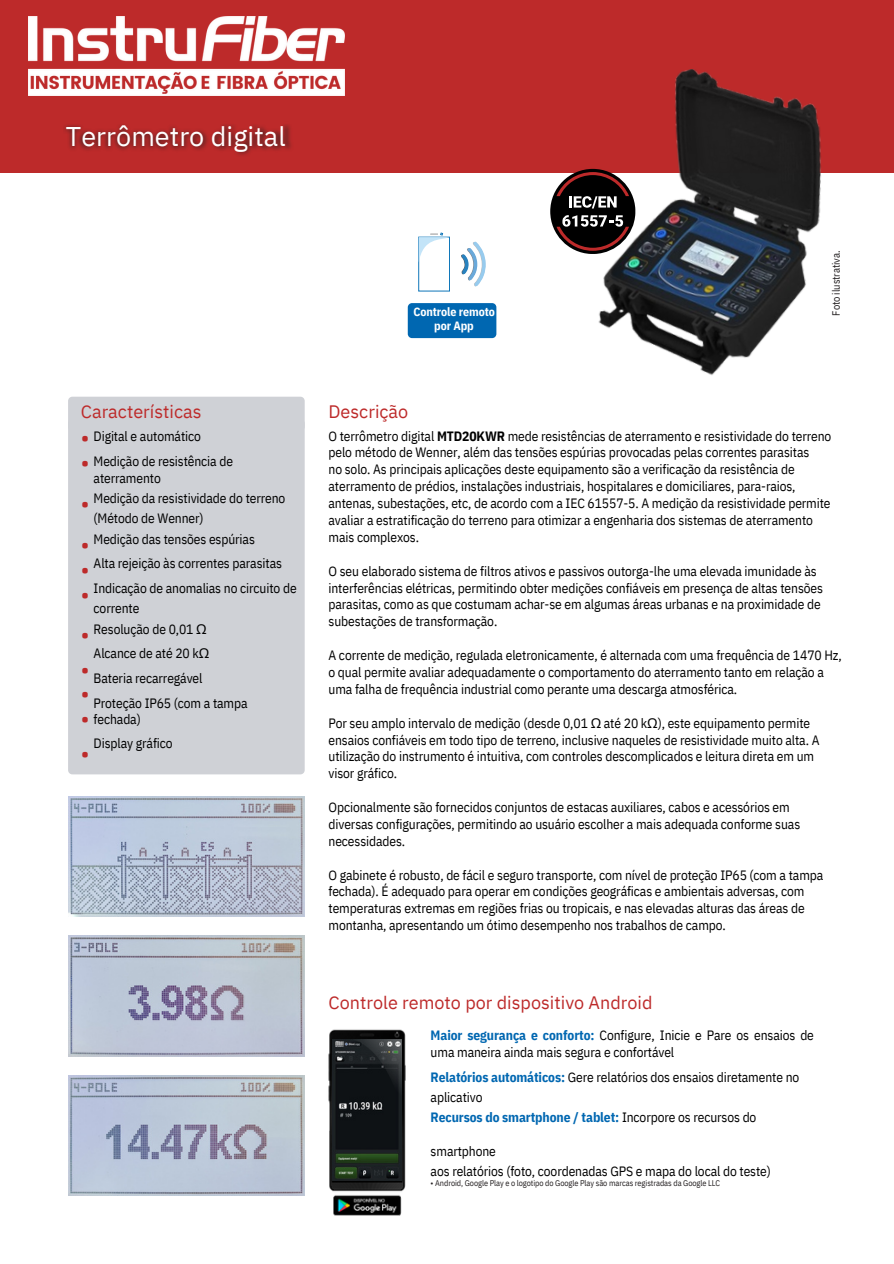
<style>
.page{position:relative;width:894px;height:1264px;background:#fff}
.page>*{position:absolute;margin:0;border:0;box-sizing:border-box;transform-origin:0 0}
.t1{font:27px "IBM Plex Sans";color:#fff}
.t2{font:24px/24.8px "IBM Plex Sans Cond";color:#bd2a2a}
.t3{font:18px "IBM Plex Sans";color:#bd2a2a}
.t4{font:13.5px/16.8px "IBM Plex Sans Cond";letter-spacing:-.01em;color:#000}
.t5{font:700 12px/13.5px "IBM Plex Sans Cond";letter-spacing:-.005em;color:#fff;text-align:center}
.t6{font:10.5px "IBM Plex Sans Cond";letter-spacing:-.01em;color:#231f20}
.t7{font:8.25px "IBM Plex Sans Cond";letter-spacing:-.01em;color:#231f20}
.s1{font-family:"Noto Sans"}
.s2{font-weight:700}
.s3{font-weight:700;color:#0067b1}
</style>
<div class="page">
<div style="left:0;top:0;width:893px;height:172px;background:#bd2a2a"></div>
<img style="left:583px;top:69px;width:276px;height:306px">
<div style="left:68px;top:396px;width:236px;height:35px;background:#cfd1d6;border-radius:4px"></div>
<div style="left:68px;top:419px;width:236px;height:355px;background:#cfd1d6;border-radius:4px"></div>
<img style="left:64px;top:124px;width:228px;height:31px">
<div style="left:550px;top:169px;width:85px;height:85px;background:#000;border-radius:42px"></div>
<svg style="left:556px;top:172px;width:73px;height:79px"></svg>
<img style="left:68px;top:935px;width:236px;height:121px">
<img style="left:68px;top:796px;width:236px;height:120px">
<img style="left:68px;top:1075px;width:183px;height:120px">
<img style="left:251px;top:993px;width:155px;height:223px">
<svg style="left:418px;top:231px;width:32px;height:66px"></svg>
<div style="left:418px;top:231px;width:32px;height:66px;border:1px solid #fff;border-radius:6px"></div>
<div style="left:418px;top:237px;width:31px;height:54px;background:#fff"></div>
<div style="left:418px;top:237px;width:31px;height:54px;border:1px solid #0f76b9"></div>
<svg style="left:418px;top:233px;width:31px;height:29px"></svg>
<svg style="left:461px;top:241px;width:24px;height:45px"></svg>
<div style="left:407px;top:303px;width:89px;height:35px;background:#0067b1;border-radius:4px"></div>
<img style="left:332px;top:1039px;width:69px;height:141px">
<img style="left:351px;top:1039px;width:51px;height:71px">
<img style="left:28px;top:17px;width:316px;height:78px">
<p class="t1" style="left:66px;top:119px;width:221px">Terrômetro digital</p>
<p class="t5" style="left:413px;top:305px;width:83px">Controle remoto por App</p>
<p class="t3" style="left:81px;top:400px;width:122px">Características</p>
<h3 class="t3" style="left:328px;top:400px;width:81px">Descrição</h3>
<p class="t6" style="left:828px;top:315px;width:67px;rotate:-90deg">Foto ilustrativa.</p>
<h3 class="t4" style="left:94px;top:423px;width:141px;line-height:24.8px">Digital e automático<br>Medição de resistência de</h3>
<h3 class="t4" style="left:94px;top:467px;width:193px;line-height:20.2px">aterramento<br>Medição da resistividade do terreno (Método de Wenner)<br>Medição das tensões espúrias</h3>
<h3 class="t4" style="left:94px;top:551px;width:204px;line-height:24.8px">Alta rejeição às correntes parasitas<br>Indicação de anomalias no circuito de</h3>
<h3 class="t4" style="left:94px;top:598px;width:115px;line-height:20.2px">corrente<br>Resolução de 0,01 <span class="s1">Ω</span></h3>
<h3 class="t4" style="left:94px;top:641px;width:155px;line-height:24.8px">Alcance de até 20 k<span class="s1">Ω<br></span>Bateria recarregável<br>Proteção IP65 (com a tampa</h3>
<h3 class="t4" style="left:94px;top:706px;width:80px;line-height:24.8px">fechada)<br>Display gráfico</h3>
<h3 class="t2" style="left:81px;top:425px;width:10px">• •</h3>
<h3 class="t2" style="left:81px;top:490px;width:10px">•</h3>
<h3 class="t2" style="left:81px;top:532px;width:10px;text-align:justify">• • •</h3>
<h3 class="t2" style="left:81px;top:622px;width:10px">•</h3>
<p class="t2" style="left:81px;top:657px;width:10px">•</p>
<p class="t2" style="left:81px;top:680px;width:10px">•</p>
<h2 class="t2" style="left:81px;top:705px;width:10px">•</h2>
<p class="t2" style="left:81px;top:740px;width:10px">•</p>
<p class="t4" style="left:328px;top:427px;width:504px">O terrômetro digital <span class="s2">MTD20KWR</span> mede resistências de aterramento e resistividade do terreno pelo método de Wenner, além das tensões espúrias provocadas pelas correntes parasitas<br>no solo. As principais aplicações deste equipamento são a verificação da resistência de aterramento de prédios, instalações industriais, hospitalares e domiciliares, para-raios, antenas, subestações, etc, de acordo com a IEC 61557-5. A medição da resistividade permite avaliar a estratificação do terreno para otimizar a engenharia dos sistemas de aterramento mais complexos.</p>
<p class="t4" style="left:328px;top:562px;width:496px">O seu elaborado sistema de filtros ativos e passivos outorga-lhe uma elevada imunidade às interferências elétricas, permitindo obter medições confiáveis em presença de altas tensões parasitas, como as que costumam achar-se em algumas áreas urbanas e na proximidade de subestações de transformação.</p>
<p class="t4" style="left:328px;top:646px;width:514px">A corrente de medição, regulada eletronicamente, é alternada com uma frequência de 1470 Hz, o qual permite avaliar adequadamente o comportamento do aterramento tanto em relação a uma falha de frequência industrial como perante uma descarga atmosférica.</p>
<p class="t4" style="left:328px;top:714px;width:492px">Por seu amplo intervalo de medição (desde 0,01 <span class="s1">Ω</span> até 20 k<span class="s1">Ω</span>), este equipamento permite ensaios confiáveis em todo tipo de terreno, inclusive naqueles de resistividade muito alta. A utilização do instrumento é intuitiva, com controles descomplicados e leitura direta em um visor gráfico.</p>
<p class="t4" style="left:328px;top:798px;width:473px">Opcionalmente são fornecidos conjuntos de estacas auxiliares, cabos e acessórios em diversas configurações, permitindo ao usuário escolher a mais adequada conforme suas necessidades.</p>
<p class="t4" style="left:328px;top:866px;width:496px">O gabinete é robusto, de fácil e seguro transporte, com nível de proteção IP65 (com a tampa fechada). É adequado para operar em condições geográficas e ambientais adversas, com temperaturas extremas em regiões frias ou tropicais, e nas elevadas alturas das áreas de montanha, apresentando um ótimo desempenho nos trabalhos de campo.</p>
<h2 class="t3" style="left:328px;top:990px;width:325px">Controle remoto por dispositivo Android</h2>
<h3 class="t4" style="left:430px;top:1026px;width:385px"><span class="s3">Maior segurança e conforto:</span> Configure, Inicie e Pare os ensaios de uma maneira ainda mais segura e confortável</h3>
<h3 class="t4" style="left:430px;top:1066px;width:370px;line-height:20.2px"><span class="s3">Relatórios automáticos:</span> Gere relatórios dos ensaios diretamente no aplicativo<br><span class="s3">Recursos do smartphone / tablet:</span> Incorpore os recursos do</h3>
<h3 class="t4" style="left:430px;top:1140px;width:342px;line-height:20.2px">smartphone<br>aos relatórios (foto, coordenadas GPS e mapa do local do teste)</h3>
<h3 class="t7" style="left:430px;top:1177px;width:291px">• Android, Google Play e o logotipo do Google Play são marcas registradas da Google LLC</h3>
</div>
